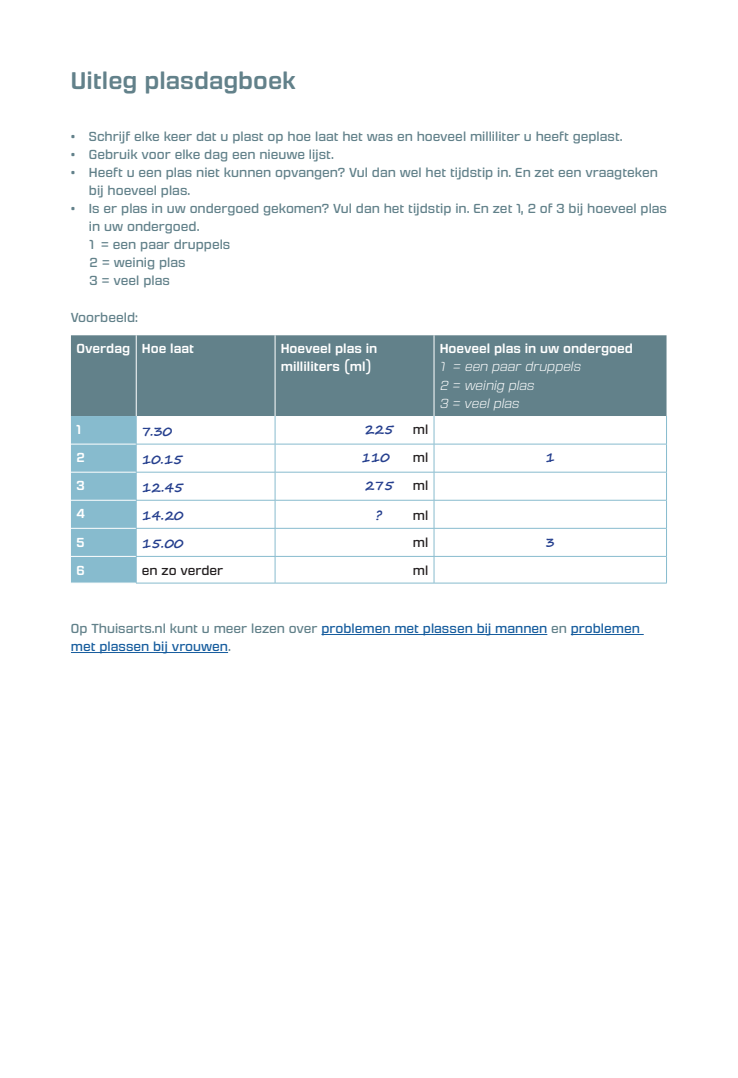
<style>
.page{position:relative;width:738px;height:1078px;background:#fff}
.page>*{position:absolute;margin:0;border:0;box-sizing:border-box;transform-origin:0 0}
.t1{font:24px "Fromthe Stars Sb";color:#62818a}
.t2{font:13px/18px "Fromthe Stars Rg";color:#62818a}
.t3{font:13px/18px "Fromthe Stars Rg";color:#175d9e}
.t4{font:13px/18px "Fromthe Stars Sb";color:#fff}
.t5{font:italic 13px "Fromthe Stars Lt";color:#fff}
.t6{font:700 13px "Segoe Print";color:#253f8e}
.t7{font:13px "Fromthe Stars Rg";color:#231f20}
.t8{font:700 13px "Segoe Script";color:#253f8e}
.s1{color:#62818a}
</style>
<div class="page">
<hr style="left:321px;top:634px;width:226px;height:1px;background:#175d9e">
<hr style="left:570px;top:634px;width:73px;height:1px;background:#175d9e">
<hr style="left:71px;top:652px;width:157px;height:1px;background:#175d9e">
<div style="left:71px;top:335px;width:595px;height:81px;background:#62818a"></div>
<svg style="left:137px;top:416px;width:528px;height:166px"></svg>
<hr style="left:136px;top:335px;width:1px;height:81px;background:#fff">
<hr style="left:274px;top:335px;width:1px;height:81px;background:#fff">
<hr style="left:433px;top:335px;width:1px;height:81px;background:#fff">
<hr style="left:136px;top:444px;width:139px;height:1px;background:#87bbce">
<hr style="left:275px;top:444px;width:158px;height:1px;background:#87bbce">
<hr style="left:433px;top:444px;width:233px;height:1px;background:#87bbce">
<hr style="left:136px;top:472px;width:139px;height:1px;background:#87bbce">
<hr style="left:275px;top:472px;width:158px;height:1px;background:#87bbce">
<hr style="left:433px;top:472px;width:233px;height:1px;background:#87bbce">
<hr style="left:136px;top:500px;width:139px;height:1px;background:#87bbce">
<hr style="left:275px;top:500px;width:158px;height:1px;background:#87bbce">
<hr style="left:433px;top:500px;width:233px;height:1px;background:#87bbce">
<hr style="left:136px;top:528px;width:139px;height:1px;background:#87bbce">
<hr style="left:275px;top:528px;width:158px;height:1px;background:#87bbce">
<hr style="left:433px;top:528px;width:233px;height:1px;background:#87bbce">
<hr style="left:136px;top:556px;width:139px;height:1px;background:#87bbce">
<div style="left:71px;top:416px;width:66px;height:167px;background:#87bbce"></div>
<hr style="left:275px;top:556px;width:158px;height:1px;background:#87bbce">
<svg style="left:274px;top:416px;width:1px;height:166px"></svg>
<hr style="left:433px;top:556px;width:233px;height:1px;background:#87bbce">
<svg style="left:433px;top:416px;width:1px;height:166px"></svg>
<hr style="left:136px;top:582px;width:139px;height:1px;background:#87bbce">
<hr style="left:275px;top:582px;width:158px;height:1px;background:#87bbce">
<hr style="left:433px;top:582px;width:233px;height:1px;background:#87bbce">
<p class="t1" style="left:71px;top:66px;width:226px">Uitleg plasdagboek</p>
<p class="t2" style="left:71px;top:128px;width:553px">• Schrijf elke keer dat u plast op hoe laat het was en hoeveel milliliter u heeft geplast.</p>
<p class="t2" style="left:71px;top:146px;width:264px">• Gebruik voor elke dag een nieuwe lijst.</p>
<p class="t2" style="left:89px;top:164px;width:570px;text-indent:-18px">• Heeft u een plas niet kunnen opvangen? Vul dan wel het tijdstip in. En zet een vraagteken bij hoeveel plas.</p>
<p class="t2" style="left:89px;top:200px;width:579px;text-indent:-18px">• Is er plas in uw ondergoed gekomen? Vul dan het tijdstip in. En zet 1, 2 of 3 bij hoeveel plas in uw ondergoed.</p>
<p class="t2" style="left:89px;top:236px;width:142px">1 = een paar druppels</p>
<p class="t2" style="left:89px;top:254px;width:98px">2 = weinig plas</p>
<p class="t2" style="left:89px;top:272px;width:82px">3 = veel plas</p>
<p class="t2" style="left:71px;top:308px;width:68px">Voorbeeld:</p>
<p class="t4" style="left:77px;top:340px;width:55px">Overdag</p>
<p class="t4" style="left:142px;top:340px;width:54px">Hoe laat</p>
<p class="t4" style="left:280px;top:340px;width:98px">Hoeveel plas in milliliters (ml)</p>
<p class="t4" style="left:439px;top:340px;width:195px">Hoeveel plas in uw ondergoed</p>
<p class="t5" style="left:439px;top:359px;width:142px">1 = een paar druppels</p>
<p class="t5" style="left:439px;top:377px;width:96px">2 = weinig plas</p>
<p class="t5" style="left:439px;top:395px;width:81px">3 = veel plas</p>
<p class="t4" style="left:77px;top:420px;width:6px">1</p>
<p class="t6" style="left:142px;top:419px;width:32px">7.30</p>
<p class="t8" style="left:365px;top:419px;width:30px">225</p>
<p class="t7" style="left:412px;top:422px;width:17px">ml</p>
<p class="t4" style="left:77px;top:448px;width:10px">2</p>
<p class="t6" style="left:142px;top:447px;width:42px">10.15</p>
<p class="t8" style="left:361px;top:447px;width:30px">110</p>
<p class="t7" style="left:412px;top:450px;width:17px">ml</p>
<p class="t8" style="left:545px;top:447px;width:11px">1</p>
<p class="t4" style="left:77px;top:477px;width:10px">3</p>
<p class="t6" style="left:142px;top:475px;width:43px">12.45</p>
<p class="t8" style="left:365px;top:475px;width:30px">275</p>
<p class="t7" style="left:412px;top:478px;width:17px">ml</p>
<p class="t4" style="left:77px;top:505px;width:10px">4</p>
<p class="t6" style="left:142px;top:503px;width:43px">14.20</p>
<p class="t6" style="left:375px;top:503px;width:8px">?</p>
<p class="t7" style="left:412px;top:507px;width:17px">ml</p>
<p class="t4" style="left:77px;top:533px;width:10px">5</p>
<p class="t6" style="left:142px;top:531px;width:43px">15.00</p>
<p class="t7" style="left:412px;top:534px;width:17px">ml</p>
<p class="t8" style="left:545px;top:531px;width:11px">3</p>
<p class="t4" style="left:77px;top:561px;width:10px">6</p>
<p class="t7" style="left:142px;top:562px;width:83px">en zo verder</p>
<p class="t7" style="left:412px;top:562px;width:17px">ml</p>
<p class="t3" style="left:71px;top:619px;width:570px"><span class="s1">Op Thuisarts.nl kunt u meer lezen over</span> problemen met plassen bij mannen <span class="s1">en</span> problemen met plassen bij vrouwen<span class="s1">.</span></p>
</div>
